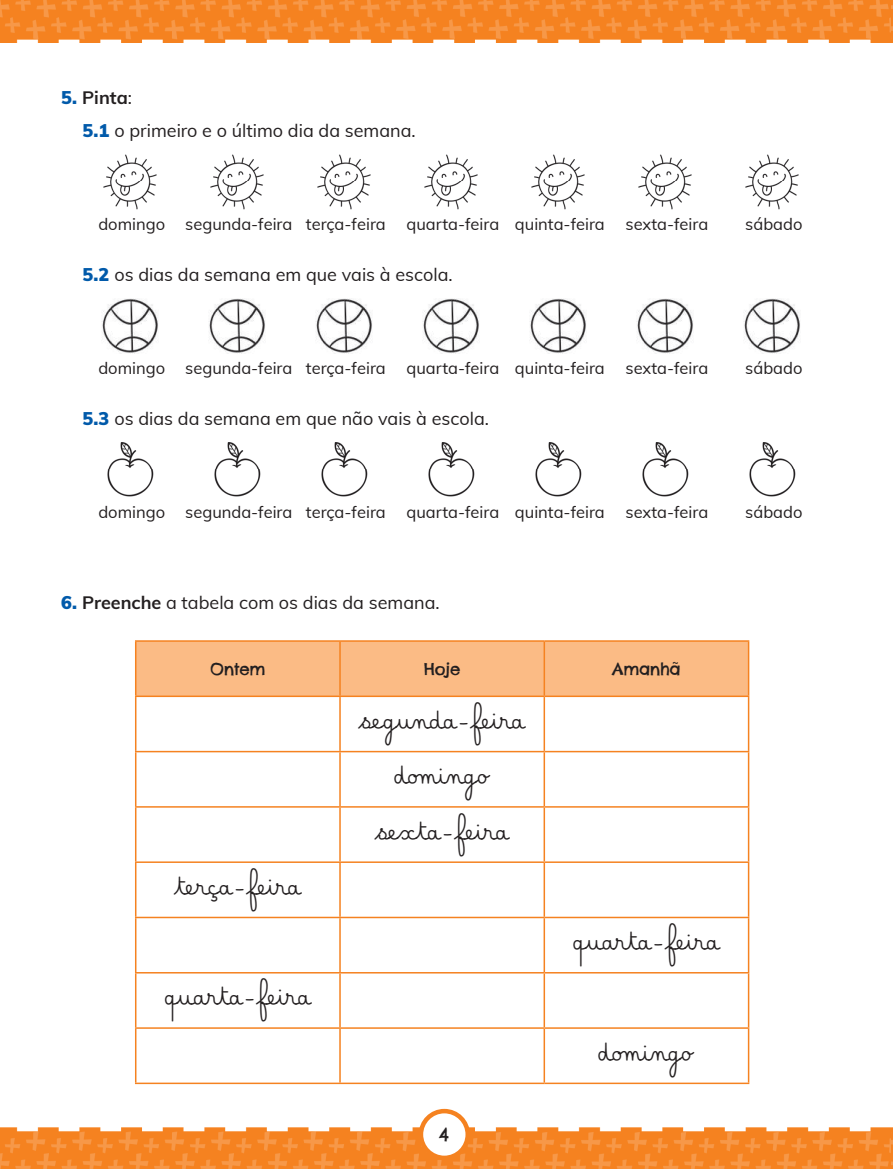
<style>
.page{position:relative;width:893px;height:1169px;background:#fff}
.page>*{position:absolute;margin:0;border:0;box-sizing:border-box;transform-origin:0 0}
.t1{font:21px "Belle Allure CM Gros";letter-spacing:-.02em;color:#231f20}
.t2{font:18px/33.8px "Muli";color:#231f20}
.t3{font:18px "Chelsea Market Pro";color:#231f20}
.t4{font:16.5px "Muli";color:#231f20}
.t5{font:16.5px "Chelsea Market Pro";letter-spacing:-.02em;color:#231f20}
.s1{font-weight:900;color:#015aaa}
.s2{font-weight:700}
</style>
<div class="page">
<img style="left:103px;top:154px;width:54px;height:55px">
<img style="left:210px;top:154px;width:54px;height:55px">
<img style="left:317px;top:154px;width:54px;height:55px">
<img style="left:424px;top:154px;width:54px;height:55px">
<img style="left:531px;top:154px;width:54px;height:55px">
<img style="left:638px;top:154px;width:54px;height:55px">
<img style="left:745px;top:154px;width:54px;height:55px">
<img style="left:102px;top:298px;width:56px;height:55px">
<img style="left:209px;top:298px;width:56px;height:55px">
<img style="left:316px;top:298px;width:56px;height:55px">
<img style="left:423px;top:298px;width:56px;height:55px">
<img style="left:530px;top:298px;width:56px;height:55px">
<img style="left:637px;top:298px;width:56px;height:55px">
<img style="left:744px;top:298px;width:56px;height:55px">
<img style="left:107px;top:442px;width:47px;height:55px">
<img style="left:214px;top:442px;width:47px;height:55px">
<img style="left:321px;top:442px;width:47px;height:55px">
<img style="left:428px;top:442px;width:47px;height:55px">
<img style="left:535px;top:442px;width:47px;height:55px">
<img style="left:642px;top:442px;width:47px;height:55px">
<img style="left:749px;top:442px;width:47px;height:55px">
<div style="left:136px;top:642px;width:611px;height:53px;background:#fbbb85"></div>
<hr style="left:135px;top:697px;width:1px;height:54px;background:#f58220">
<hr style="left:339px;top:697px;width:1px;height:54px;background:#f58220">
<hr style="left:543px;top:697px;width:2px;height:54px;background:#f58220">
<hr style="left:747px;top:697px;width:2px;height:54px;background:#f58220">
<hr style="left:135px;top:751px;width:205px;height:1px;background:#f58220">
<hr style="left:135px;top:752px;width:1px;height:54px;background:#f58220">
<hr style="left:340px;top:751px;width:204px;height:1px;background:#f58220">
<hr style="left:339px;top:752px;width:1px;height:54px;background:#f58220">
<hr style="left:544px;top:751px;width:205px;height:1px;background:#f58220">
<hr style="left:543px;top:752px;width:2px;height:54px;background:#f58220">
<hr style="left:747px;top:752px;width:2px;height:54px;background:#f58220">
<hr style="left:135px;top:806px;width:205px;height:1px;background:#f58220">
<hr style="left:135px;top:807px;width:1px;height:54px;background:#f58220">
<hr style="left:340px;top:806px;width:204px;height:1px;background:#f58220">
<hr style="left:339px;top:807px;width:1px;height:54px;background:#f58220">
<hr style="left:544px;top:806px;width:205px;height:1px;background:#f58220">
<hr style="left:543px;top:807px;width:2px;height:54px;background:#f58220">
<hr style="left:747px;top:807px;width:2px;height:54px;background:#f58220">
<hr style="left:135px;top:861px;width:205px;height:2px;background:#f58220">
<hr style="left:135px;top:863px;width:1px;height:53px;background:#f58220">
<hr style="left:340px;top:861px;width:204px;height:2px;background:#f58220">
<hr style="left:339px;top:863px;width:1px;height:53px;background:#f58220">
<hr style="left:544px;top:861px;width:205px;height:2px;background:#f58220">
<hr style="left:543px;top:863px;width:2px;height:53px;background:#f58220">
<hr style="left:747px;top:863px;width:2px;height:53px;background:#f58220">
<hr style="left:135px;top:916px;width:205px;height:2px;background:#f58220">
<hr style="left:135px;top:918px;width:1px;height:54px;background:#f58220">
<hr style="left:340px;top:916px;width:204px;height:2px;background:#f58220">
<hr style="left:339px;top:918px;width:1px;height:54px;background:#f58220">
<hr style="left:544px;top:916px;width:205px;height:2px;background:#f58220">
<hr style="left:543px;top:918px;width:2px;height:54px;background:#f58220">
<hr style="left:747px;top:918px;width:2px;height:54px;background:#f58220">
<hr style="left:135px;top:972px;width:205px;height:1px;background:#f58220">
<hr style="left:135px;top:973px;width:1px;height:54px;background:#f58220">
<hr style="left:340px;top:972px;width:204px;height:1px;background:#f58220">
<hr style="left:339px;top:973px;width:1px;height:54px;background:#f58220">
<hr style="left:544px;top:972px;width:205px;height:1px;background:#f58220">
<hr style="left:543px;top:973px;width:2px;height:54px;background:#f58220">
<hr style="left:747px;top:973px;width:2px;height:54px;background:#f58220">
<hr style="left:135px;top:1027px;width:205px;height:2px;background:#f58220">
<hr style="left:135px;top:1029px;width:1px;height:53px;background:#f58220">
<hr style="left:340px;top:1027px;width:204px;height:2px;background:#f58220">
<hr style="left:339px;top:1029px;width:1px;height:53px;background:#f58220">
<hr style="left:544px;top:1027px;width:205px;height:2px;background:#f58220">
<hr style="left:543px;top:1029px;width:2px;height:53px;background:#f58220">
<hr style="left:747px;top:1029px;width:2px;height:53px;background:#f58220">
<hr style="left:135px;top:1082px;width:205px;height:2px;background:#f58220">
<hr style="left:340px;top:1082px;width:204px;height:2px;background:#f58220">
<hr style="left:544px;top:1082px;width:205px;height:2px;background:#f58220">
<hr style="left:135px;top:640px;width:205px;height:2px;background:#f58220">
<hr style="left:135px;top:642px;width:1px;height:53px;background:#f58220">
<hr style="left:340px;top:640px;width:204px;height:2px;background:#f58220">
<hr style="left:339px;top:642px;width:1px;height:53px;background:#f58220">
<hr style="left:544px;top:640px;width:205px;height:2px;background:#f58220">
<hr style="left:543px;top:642px;width:2px;height:53px;background:#f58220">
<hr style="left:747px;top:642px;width:2px;height:53px;background:#f58220">
<hr style="left:135px;top:695px;width:205px;height:2px;background:#f58220">
<hr style="left:340px;top:695px;width:204px;height:2px;background:#f58220">
<hr style="left:544px;top:695px;width:205px;height:2px;background:#f58220">
<img style="left:0;top:1127px;width:892px;height:42px">
<div style="left:421px;top:1111px;width:46px;height:47px;background:#fff;border-radius:50%"></div>
<div style="left:418px;top:1109px;width:52px;height:51px;border:4px solid #f58220;border-radius:50%"></div>
<img style="left:0;top:0;width:892px;height:43px">
<p class="t2" style="left:83px;top:79px;width:334px;text-indent:-21px"><span class="s1">5.</span> <span class="s2">Pinta</span>:<br><span class="s1">5.1</span> o primeiro e o último dia da semana.</p>
<p class="t4" style="left:98px;top:212px;width:507px">domingo segunda-feira terça-feira quarta-feira quinta-feira</p>
<p class="t4" style="left:625px;top:212px;width:84px">sexta-feira</p>
<p class="t4" style="left:745px;top:212px;width:59px">sábado</p>
<p class="t2" style="left:83px;top:257px;width:371px"><span class="s1">5.2</span> os dias da semana em que vais à escola.</p>
<p class="t4" style="left:98px;top:356px;width:507px">domingo segunda-feira terça-feira quarta-feira quinta-feira</p>
<p class="t4" style="left:625px;top:356px;width:84px">sexta-feira</p>
<p class="t4" style="left:745px;top:356px;width:59px">sábado</p>
<p class="t2" style="left:83px;top:401px;width:408px"><span class="s1">5.3</span> os dias da semana em que não vais à escola.</p>
<p class="t4" style="left:98px;top:500px;width:507px">domingo segunda-feira terça-feira quarta-feira quinta-feira</p>
<p class="t4" style="left:625px;top:500px;width:84px">sexta-feira</p>
<p class="t4" style="left:745px;top:500px;width:59px">sábado</p>
<p class="t2" style="left:61px;top:585px;width:379px"><span class="s1">6.</span> <span class="s2">Preenche</span> a tabela com os dias da semana.</p>
<p class="t5" style="left:210px;top:658px;width:57px">Ontem</p>
<p class="t5" style="left:424px;top:658px;width:38px">Hoje</p>
<p class="t5" style="left:612px;top:658px;width:70px">Amanhã</p>
<p class="t1" style="left:358px;top:708px;width:167px">segunda-feira</p>
<p class="t1" style="left:393px;top:764px;width:100px">domingo</p>
<p class="t1" style="left:374px;top:819px;width:135px">sexta-feira</p>
<p class="t1" style="left:174px;top:874px;width:127px">terça-feira</p>
<p class="t1" style="left:572px;top:929px;width:148px">quarta-feira</p>
<p class="t1" style="left:164px;top:985px;width:148px">quarta-feira</p>
<p class="t1" style="left:597px;top:1040px;width:100px">domingo</p>
<p class="t3" style="left:438px;top:1123px;width:12px">4</p>
</div>
